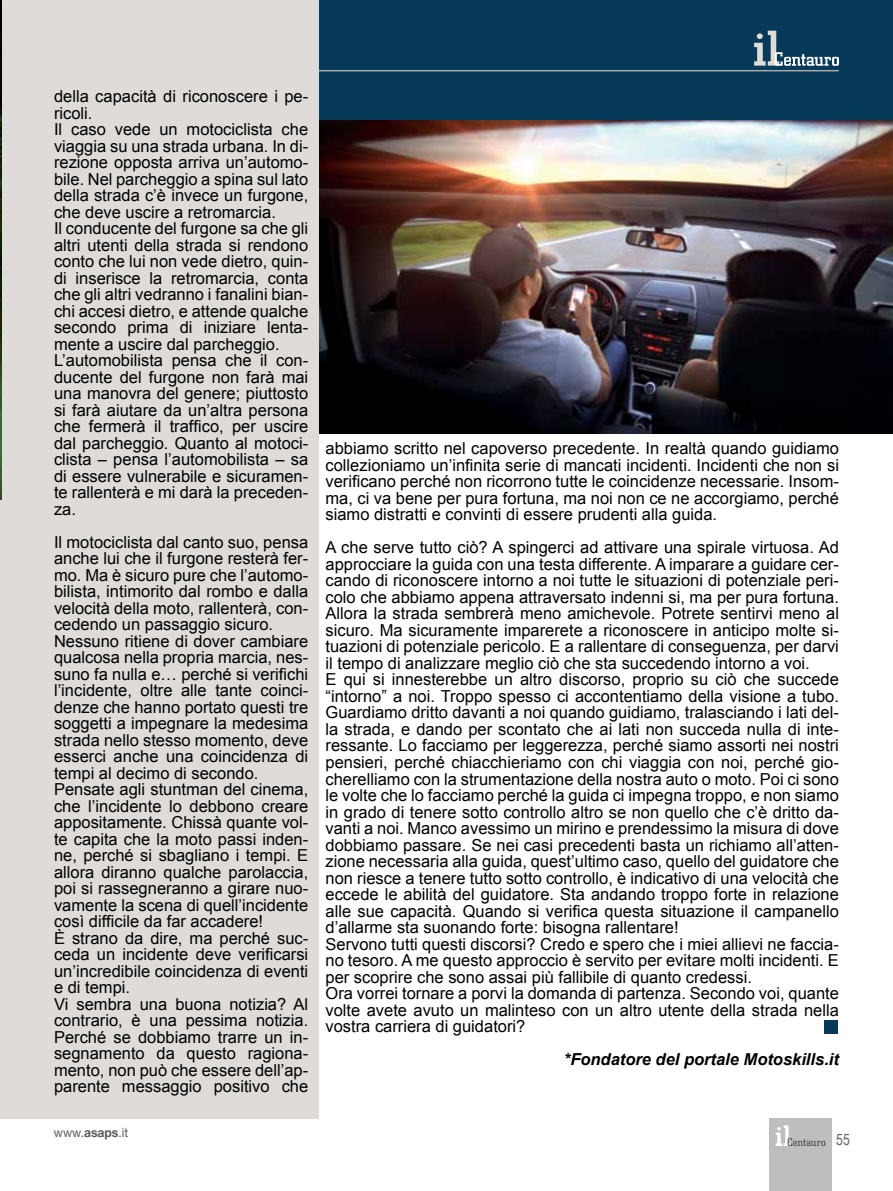
<style>
.page{position:relative;width:893px;height:1191px;background:#fff}
.page>*{position:absolute;margin:0;border:0;box-sizing:border-box;transform-origin:0 0}
.t1{font:16.5px/16.5px "Arial";color:#000}
.t2{font:italic 700 16.5px "Arial";color:#000}
.t3{font:15.75px "Arial Narrow";color:#636466;scale:.95 1}
.t4{font:12.75px "Helvetica Neue";color:#58595b;scale:.95 1}
.s1{font-weight:700}
</style>
<div class="page">
<img style="left:319px;top:119px;width:574px;height:315px">
<div style="left:319px;top:0;width:574px;height:119px;background:#073a58"></div>
<div style="left:0;top:0;width:319px;height:1118px;background:#dedbd8"></div>
<img style="left:0;top:0;width:1px;height:499px">
<hr style="left:319px;top:70px;width:520px;height:1px;background:#a7a9ac">
<div style="left:770px;top:1118px;width:62px;height:73px;background:#bcbec0"></div>
<svg style="left:776px;top:1125px;width:49px;height:21px"></svg>
<svg style="left:754px;top:31px;width:85px;height:35px"></svg>
<div style="left:824px;top:1020px;width:14px;height:14px;background:#073a58"></div>
<p class="t1" style="left:54px;top:88px;width:256px">della capacità di riconoscere i pe&shy;ricoli.<br>Il caso vede un motociclista che viaggia su una strada urbana. In di&shy;rezione opposta arriva un’automo&shy;bile. Nel parcheggio a spina sul lato della strada c’è invece un furgone, che deve uscire a retromarcia.<br>Il conducente del furgone sa che gli altri utenti della strada si rendono conto che lui non vede dietro, quin&shy;di inserisce la retromarcia, conta che gli altri vedranno i fanalini bian&shy;chi accesi dietro, e attende qualche secondo prima di iniziare lenta&shy;mente a uscire dal parcheggio.<br>L’automobilista pensa che il con&shy;ducente del furgone non farà mai una manovra del genere; piuttosto si farà aiutare da un’altra persona che fermerà il traffico, per uscire dal parcheggio. Quanto al motoci&shy;clista – pensa l’automobilista – sa di essere vulnerabile e sicuramen&shy;te rallenterà e mi darà la preceden&shy;za.</p>
<p class="t1" style="left:54px;top:534px;width:256px">Il motociclista dal canto suo, pensa anche lui che il furgone resterà fer&shy;mo. Ma è sicuro pure che l’automo&shy;bilista, intimorito dal rombo e dalla velocità della moto, rallenterà, con&shy;cedendo un passaggio sicuro.<br>Nessuno ritiene di dover cambiare qualcosa nella propria marcia, nes&shy;suno fa nulla e… perché si verifichi l’incidente, oltre alle tante coinci&shy;denze che hanno portato questi tre soggetti a impegnare la medesima strada nello stesso momento, deve esserci anche una coincidenza di tempi al decimo di secondo.<br>Pensate agli stuntman del cinema, che l’incidente lo debbono creare appositamente. Chissà quante vol&shy;te capita che la moto passi inden&shy;ne, perché si sbagliano i tempi. E allora diranno qualche parolaccia, poi si rassegneranno a girare nuo&shy;vamente la scena di quell’incidente così difficile da far accadere!<br>È strano da dire, ma perché suc&shy;ceda un incidente deve verificarsi un’incredibile coincidenza di eventi e di tempi.<br>Vi sembra una buona notizia? Al contrario, è una pessima notizia.<br>Perché se dobbiamo trarre un in&shy;segnamento da questo ragiona&shy;mento, non può che essere dell’ap&shy;parente messaggio positivo che</p>
<p class="t1" style="left:325px;top:440px;width:515px;text-align:justify">abbiamo scritto nel capoverso precedente. In realtà quando guidiamo collezioniamo un’infinita serie di mancati incidenti. Incidenti che non si verificano perché non ricorrono tutte le coincidenze necessarie. Insom&shy;ma, ci va bene per pura fortuna, ma noi non ce ne accorgiamo, perché siamo distratti e convinti di essere prudenti alla guida.</p>
<p class="t1" style="left:325px;top:539px;width:515px">A che serve tutto ciò? A spingerci ad attivare una spirale virtuosa. Ad approcciare la guida con una testa differente. A imparare a guidare cer&shy;cando di riconoscere intorno a noi tutte le situazioni di potenziale peri&shy;colo che abbiamo appena attraversato indenni si, ma per pura fortuna.<br>Allora la strada sembrerà meno amichevole. Potrete sentirvi meno al sicuro. Ma sicuramente imparerete a riconoscere in anticipo molte si&shy;tuazioni di potenziale pericolo. E a rallentare di conseguenza, per darvi il tempo di analizzare meglio ciò che sta succedendo intorno a voi.<br>E qui si innesterebbe un altro discorso, proprio su ciò che succede “intorno” a noi. Troppo spesso ci accontentiamo della visione a tubo.<br>Guardiamo dritto davanti a noi quando guidiamo, tralasciando i lati del&shy;la strada, e dando per scontato che ai lati non succeda nulla di inte&shy;ressante. Lo facciamo per leggerezza, perché siamo assorti nei nostri pensieri, perché chiacchieriamo con chi viaggia con noi, perché gio&shy;cherelliamo con la strumentazione della nostra auto o moto. Poi ci sono le volte che lo facciamo perché la guida ci impegna troppo, e non siamo in grado di tenere sotto controllo altro se non quello che c’è dritto da&shy;vanti a noi. Manco avessimo un mirino e prendessimo la misura di dove dobbiamo passare. Se nei casi precedenti basta un richiamo all’atten&shy;zione necessaria alla guida, quest’ultimo caso, quello del guidatore che non riesce a tenere tutto sotto controllo, è indicativo di una velocità che eccede le abilità del guidatore. Sta andando troppo forte in relazione alle sue capacità. Quando si verifica questa situazione il campanello d’allarme sta suonando forte: bisogna rallentare!<br>Servono tutti questi discorsi? Credo e spero che i miei allievi ne faccia&shy;no tesoro. A me questo approccio è servito per evitare molti incidenti. E per scoprire che sono assai più fallibile di quanto credessi.<br>Ora vorrei tornare a porvi la domanda di partenza. Secondo voi, quante volte avete avuto un malinteso con un altro utente della strada nella vostra carriera di guidatori?</p>
<p class="t2" style="left:564px;top:1048px;width:277px">*Fondatore del portale Motoskills.it</p>
<p class="t4" style="left:54px;top:1125px;width:80px">www.<span class="s1">asaps</span>.it</p>
<p class="t3" style="left:836px;top:1127px;width:16px">55</p>
</div>
